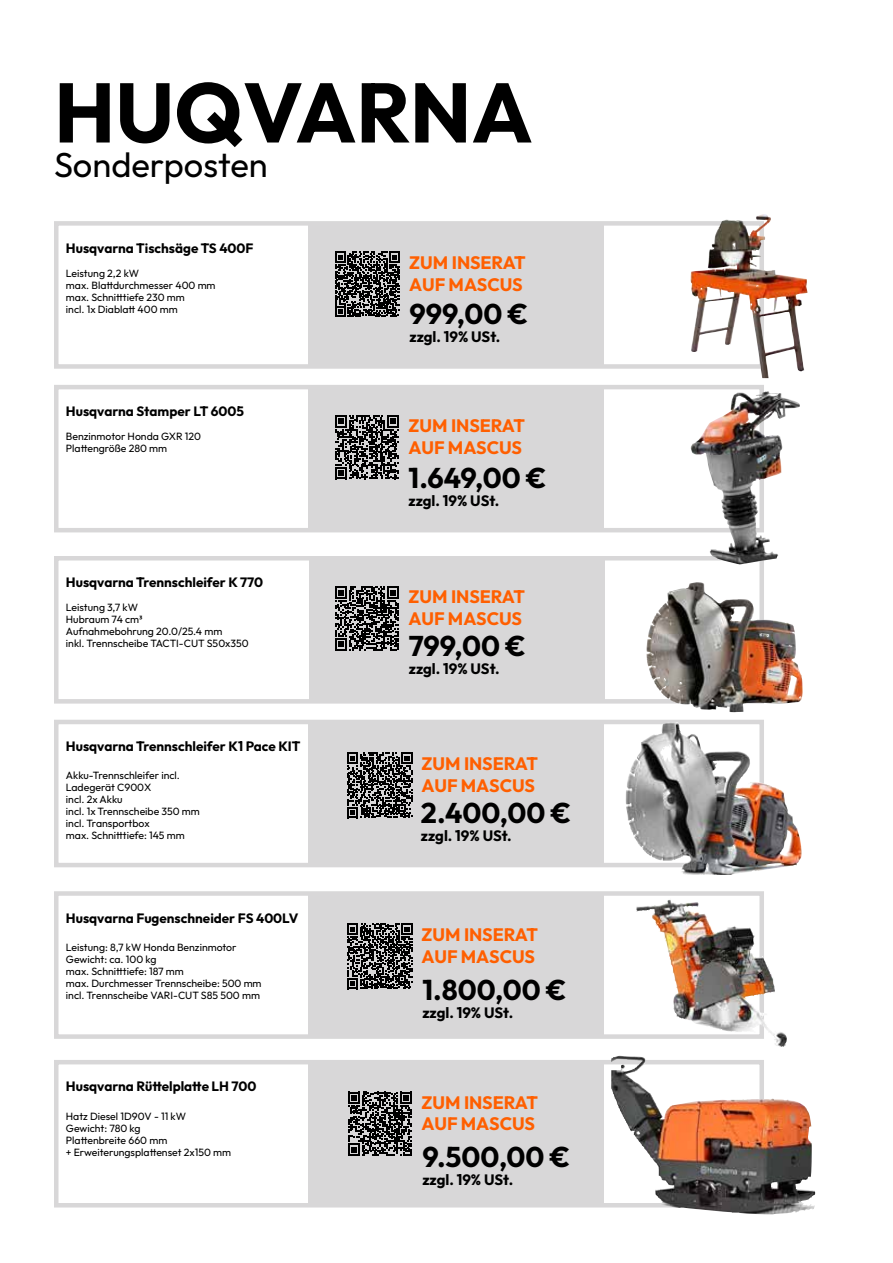
<style>
.page{position:relative;width:893px;height:1263px;background:#fff}
.page>*{position:absolute;margin:0;border:0;box-sizing:border-box;transform-origin:0 0}
.t1{font:700 84px "Outfit";color:#000}
.t2{font:34.5px "Outfit";color:#000}
.t3{font:700 28.5px "Outfit";color:#000}
.t4{font:700 18px/21.6px "Outfit";color:#ff5f00}
.t5{font:700 15px "Outfit";color:#000}
.t6{font:700 13.5px "Outfit";color:#000}
.t7{font:10.5px/12px "Outfit";color:#000}
</style>
<div class="page">
<div style="left:308px;top:1063px;width:296px;height:143px;background:#d8d7d8"></div>
<div style="left:308px;top:894px;width:296px;height:143px;background:#d8d7d8"></div>
<div style="left:308px;top:721px;width:296px;height:143px;background:#d8d7d8"></div>
<div style="left:309px;top:557px;width:296px;height:143px;background:#d8d7d8"></div>
<div style="left:308px;top:388px;width:296px;height:143px;background:#d8d7d8"></div>
<div style="left:308px;top:224px;width:296px;height:143px;background:#d8d7d8"></div>
<div style="left:54px;top:221px;width:710px;height:148px;border:4px solid #d8d7d8"></div>
<svg style="left:335px;top:252px;width:65px;height:65px"></svg>
<img style="left:690px;top:216px;width:118px;height:162px">
<div style="left:54px;top:720px;width:710px;height:147px;border:4px solid #d8d7d8"></div>
<svg style="left:347px;top:753px;width:65px;height:65px"></svg>
<div style="left:54px;top:556px;width:710px;height:148px;border:4px solid #d8d7d8"></div>
<svg style="left:335px;top:586px;width:64px;height:64px"></svg>
<img style="left:646px;top:583px;width:157px;height:129px">
<div style="left:54px;top:385px;width:710px;height:147px;border:4px solid #d8d7d8"></div>
<svg style="left:335px;top:415px;width:64px;height:64px"></svg>
<img style="left:691px;top:391px;width:91px;height:174px">
<img style="left:625px;top:722px;width:177px;height:153px">
<div style="left:54px;top:891px;width:710px;height:148px;border:4px solid #d8d7d8"></div>
<svg style="left:347px;top:923px;width:65px;height:66px"></svg>
<img style="left:636px;top:898px;width:133px;height:135px">
<div style="left:54px;top:1060px;width:710px;height:147px;border:4px solid #d8d7d8"></div>
<svg style="left:348px;top:1092px;width:64px;height:63px"></svg>
<img style="left:611px;top:1056px;width:204px;height:158px">
<h1 class="t1" style="left:54px;top:65px;width:480px">HUQVARNA</h1>
<h2 class="t2" style="left:54px;top:145px;width:215px">Sonderposten</h2>
<p class="t6" style="left:66px;top:240px;width:189px">Husqvarna Tischsäge TS 400F</p>
<p class="t7" style="left:66px;top:267px;width:151px">Leistung 2,2 kW<br>max. Blattdurchmesser 400 mm max. Schnitttiefe 230 mm<br>incl. 1x Diablatt 400 mm</p>
<p class="t6" style="left:66px;top:404px;width:180px">Husqvarna Stamper LT 6005</p>
<p class="t7" style="left:66px;top:430px;width:137px">Benzinmotor Honda GXR 120<br>Plattengröße 280 mm</p>
<p class="t6" style="left:66px;top:575px;width:199px">Husqvarna Trennschleifer K 770</p>
<p class="t7" style="left:66px;top:602px;width:184px">Leistung 3,7 kW<br>Hubraum 74 cm³<br>Aufnahmebohrung 20.0/25.4 mm<br>inkl. Trennscheibe TACTI-CUT S50x350</p>
<p class="t6" style="left:66px;top:739px;width:236px">Husqvarna Trennschleifer K1 Pace KIT</p>
<p class="t7" style="left:66px;top:769px;width:136px">Akku-Trennschleifer incl.<br>Ladegerät C900X<br>incl. 2x Akku<br>incl. 1x Trennscheibe 350 mm incl. Transportbox<br>max. Schnitttiefe: 145 mm</p>
<p class="t6" style="left:66px;top:910px;width:234px">Husqvarna Fugenschneider FS 400LV</p>
<p class="t7" style="left:66px;top:941px;width:197px">Leistung: 8,7 kW Honda Benzinmotor<br>Gewicht: ca. 100 kg<br>max. Schnitttiefe: 187 mm<br>max. Durchmesser Trennscheibe: 500 mm incl. Trennscheibe VARI-CUT S85 500 mm</p>
<p class="t6" style="left:66px;top:1079px;width:192px">Husqvarna Rüttelplatte LH 700</p>
<p class="t7" style="left:66px;top:1110px;width:167px">Hatz Diesel 1D90V - 11 kW<br>Gewicht: 780 kg<br>Plattenbreite 660 mm<br>+ Erweiterungsplattenset 2x150 mm</p>
<h3 class="t4" style="left:409px;top:252px;width:118px">ZUM INSERAT<br>AUF MASCUS</h3>
<h3 class="t3" style="left:409px;top:298px;width:120px">999,00 €</h3>
<h3 class="t5" style="left:409px;top:329px;width:92px">zzgl. 19% USt.</h3>
<h3 class="t4" style="left:409px;top:415px;width:118px">ZUM INSERAT<br>AUF MASCUS</h3>
<h3 class="t3" style="left:409px;top:461px;width:139px">1.649,00 €</h3>
<h3 class="t5" style="left:409px;top:492px;width:92px">zzgl. 19% USt.</h3>
<h3 class="t4" style="left:409px;top:586px;width:118px">ZUM INSERAT<br>AUF MASCUS</h3>
<h3 class="t3" style="left:409px;top:630px;width:118px">799,00 €</h3>
<h3 class="t5" style="left:409px;top:660px;width:92px">zzgl. 19% USt.</h3>
<h3 class="t4" style="left:422px;top:753px;width:118px">ZUM INSERAT<br>AUF MASCUS</h3>
<h3 class="t3" style="left:421px;top:797px;width:152px">2.400,00 €</h3>
<h3 class="t5" style="left:421px;top:827px;width:92px">zzgl. 19% USt.</h3>
<h3 class="t4" style="left:422px;top:924px;width:118px">ZUM INSERAT<br>AUF MASCUS</h3>
<h3 class="t3" style="left:422px;top:973px;width:146px">1.800,00 €</h3>
<h3 class="t5" style="left:422px;top:1004px;width:92px">zzgl. 19% USt.</h3>
<h3 class="t4" style="left:422px;top:1091px;width:118px">ZUM INSERAT<br>AUF MASCUS</h3>
<h3 class="t3" style="left:422px;top:1141px;width:149px">9.500,00 €</h3>
<h3 class="t5" style="left:422px;top:1171px;width:92px">zzgl. 19% USt.</h3>
</div>
